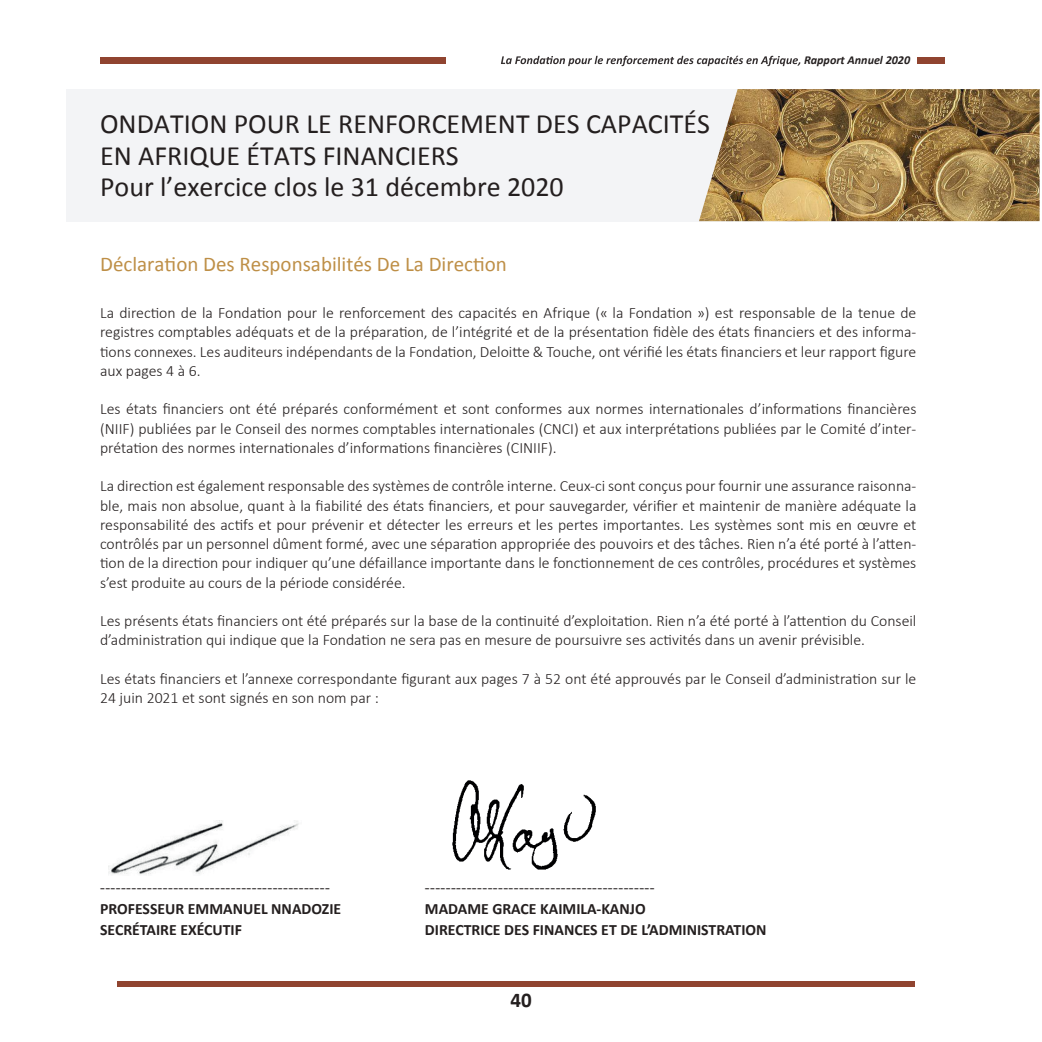
<style>
.page{position:relative;width:1042px;height:1042px;background:#fff}
.page>*{position:absolute;margin:0;border:0;box-sizing:border-box;transform-origin:0 0}
.t1{font:28px/31.5px "Calibri";color:#241f1f}
.t2{font:21px "Calibri";color:#be8f47}
.t3{font:700 21px "Calibri";color:#241f1f}
.t4{font:300 15.75px/19.2px "Calibri";color:#241f1f;text-align:justify}
.t5{font:700 15.75px/21px "Calibri";color:#241f1f}
.t6{font:15.75px "Myriad Pro";color:#241f1f}
.t7{font:italic 700 12.08px "Calibri";color:#241f1f}
</style>
<div class="page">
<div style="left:67px;top:89px;width:839px;height:132px;background:#f3f4f6"></div>
<img style="left:699px;top:89px;width:340px;height:132px">
<div style="left:100px;top:57px;width:346px;height:7px;background:#904430"></div>
<div style="left:917px;top:57px;width:27px;height:7px;background:#904430"></div>
<div style="left:117px;top:981px;width:798px;height:5px;background:#904430"></div>
<img style="left:108px;top:820px;width:191px;height:55px">
<img style="left:452px;top:780px;width:144px;height:90px">
<svg style="left:501px;top:56px;width:299px;height:10px"></svg>
<h1 class="t1" style="left:100px;top:107px;width:611px">ONDATION POUR LE RENFORCEMENT DES CAPACITÉS<br>EN AFRIQUE ÉTATS FINANCIERS<br>Pour l’exercice clos le 31 décembre 2020</h1>
<h2 class="t2" style="left:100px;top:250px;width:408px">Déclaration Des Responsabilités De La Direction</h2>
<p class="t7" style="left:804px;top:51px;width:108px">Rapport Annuel 2020</p>
<p class="t4" style="left:100px;top:303px;width:818px">La direction de la Fondation pour le renforcement des capacités en Afrique (« la Fondation ») est responsable de la tenue de registres comptables adéquats et de la préparation, de l’intégrité et de la présentation fidèle des états financiers et des informa&shy;tions connexes. Les auditeurs indépendants de la Fondation, Deloitte &amp; Touche, ont vérifié les états financiers et leur rapport figure aux pages 4 à 6.</p>
<p class="t4" style="left:100px;top:399px;width:818px">Les états financiers ont été préparés conformément et sont conformes aux normes internationales d’informations financières (NIIF) publiées par le Conseil des normes comptables internationales (CNCI) et aux interprétations publiées par le Comité d’inter&shy;prétation des normes internationales d’informations financières (CINIIF).</p>
<p class="t4" style="left:100px;top:476px;width:818px">La direction est également responsable des systèmes de contrôle interne. Ceux-ci sont conçus pour fournir une assurance raisonna&shy;ble, mais non absolue, quant à la fiabilité des états financiers, et pour sauvegarder, vérifier et maintenir de manière adéquate la responsabilité des actifs et pour prévenir et détecter les erreurs et les pertes importantes. Les systèmes sont mis en œuvre et contrôlés par un personnel dûment formé, avec une séparation appropriée des pouvoirs et des tâches. Rien n’a été porté à l’atten&shy;tion de la direction pour indiquer qu’une défaillance importante dans le fonctionnement de ces contrôles, procédures et systèmes s’est produite au cours de la période considérée.</p>
<p class="t4" style="left:100px;top:611px;width:818px">Les présents états financiers ont été préparés sur la base de la continuité d’exploitation. Rien n’a été porté à l’attention du Conseil d’administration qui indique que la Fondation ne sera pas en mesure de poursuivre ses activités dans un avenir prévisible.</p>
<p class="t4" style="left:100px;top:669px;width:818px">Les états financiers et l’annexe correspondante figurant aux pages 7 à 52 ont été approuvés par le Conseil d’administration sur le<br>24 juin 2021 et sont signés en son nom par :</p>
<p class="t6" style="left:100px;top:878px;width:231px">--------------------------------------------</p>
<p class="t6" style="left:425px;top:878px;width:231px">--------------------------------------------</p>
<p class="t5" style="left:100px;top:897px;width:243px">PROFESSEUR EMMANUEL NNADOZIE<br>SECRÉTAIRE EXÉCUTIF</p>
<p class="t5" style="left:425px;top:897px;width:343px">MADAME GRACE KAIMILA-KANJO<br>DIRECTRICE DES FINANCES ET DE L’ADMINISTRATION</p>
<h2 class="t3" style="left:510px;top:985px;width:23px">40</h2>
</div>
